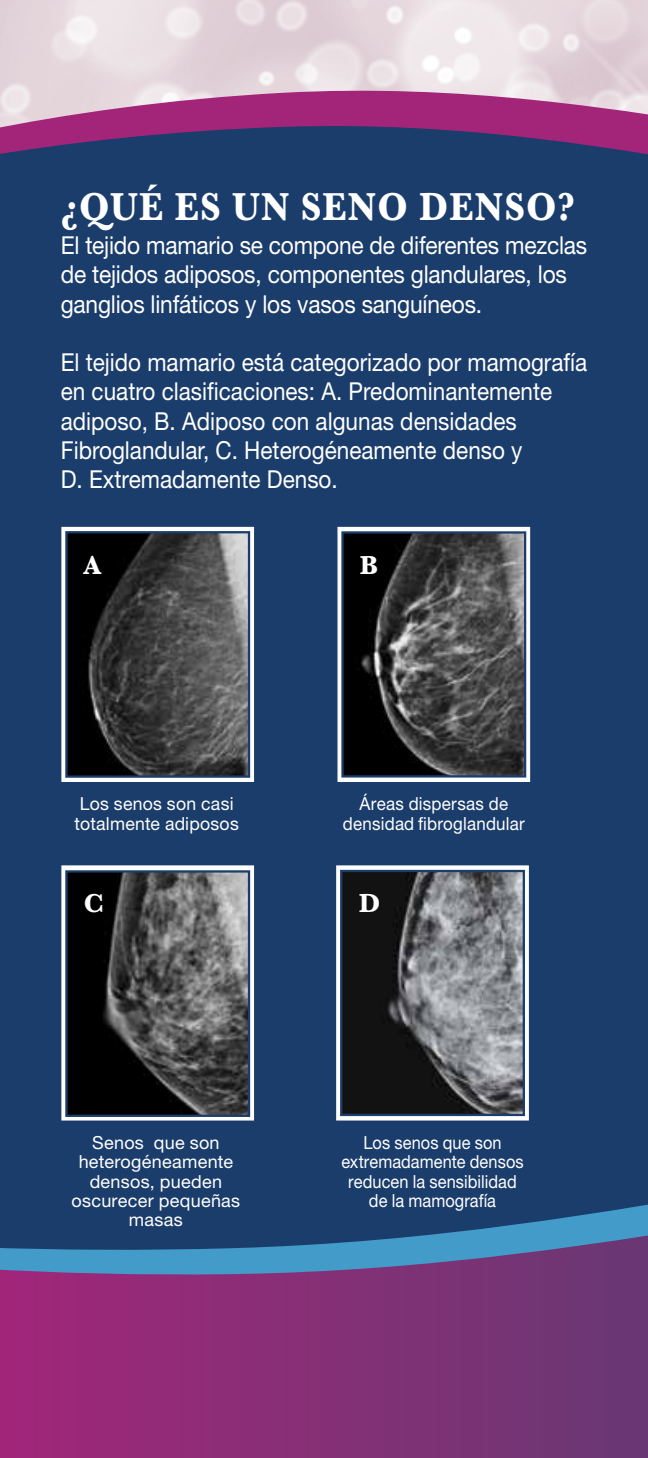
<style>
.page{position:relative;width:648px;height:1458px;background:#fff}
.page>*{position:absolute;margin:0;border:0;box-sizing:border-box;transform-origin:0 0}
.t1{font:700 40.5px "Baskerville";letter-spacing:.03em;color:#fff;scale:.9 1}
.t2{font:700 27px "Baskerville";color:#fff}
.t3{font:24.75px/29.2px "Helvetica Neue LT Std";color:#fff;scale:.91 1}
.t4{font:24.75px/29.2px "Helvetica Neue LT Std";color:#fff;scale:.92 1}
.t5{font:18px/19.3px "Helvetica Neue LT Std";letter-spacing:.01em;color:#fff}
.t6{font:18px/19.3px "Helvetica Neue LT Std";letter-spacing:.01em;color:#fff;text-align:center;scale:.91 1}
.t7{font:18px/19.3px "Helvetica Neue LT Std";letter-spacing:.01em;color:#fff;text-align:center;scale:.94 1}
</style>
<div class="page">
<svg style="left:0;top:1279px;width:648px;height:179px;background:#852f76"></svg>
<div style="left:0;top:234px;width:648px;height:885px;background:#1b3d6b"></div>
<div style="left:61px;top:527px;width:193px;height:255px;background:#fff;border:1px solid #fff"></div>
<img style="left:68px;top:534px;width:179px;height:241px">
<div style="left:65px;top:531px;width:185px;height:247px;border:2px solid #1b3d6b"></div>
<div style="left:61px;top:865px;width:193px;height:256px;background:#fff;border:1px solid #fff"></div>
<img style="left:68px;top:873px;width:179px;height:241px">
<div style="left:65px;top:870px;width:185px;height:247px;border:2px solid #1b3d6b"></div>
<svg style="left:336px;top:865px;width:193px;height:254px"></svg>
<img style="left:343px;top:873px;width:179px;height:240px">
<div style="left:340px;top:870px;width:185px;height:246px;border:2px solid #1b3d6b"></div>
<svg style="left:0;top:1119px;width:648px;height:156px;background:#294d7c"></svg>
<svg style="left:0;top:74px;width:648px;height:160px;background:#5b5382"></svg>
<div style="left:337px;top:527px;width:193px;height:255px;background:#fff;border:1px solid #fff"></div>
<img style="left:344px;top:534px;width:179px;height:241px">
<div style="left:341px;top:531px;width:185px;height:247px;border:2px solid #1b3d6b"></div>
<h1 class="t1" style="left:61px;top:179px;width:573px">¿QUÉ ES UN SENO DENSO?</h1>
<p class="t4" style="left:61px;top:230px;width:574px">El tejido mamario se compone de diferentes mezclas de tejidos adiposos, componentes glandulares, los ganglios linfáticos y los vasos sanguíneos.</p>
<p class="t3" style="left:61px;top:347px;width:580px">El tejido mamario está categorizado por mamografía en cuatro clasificaciones: A. Predominantemente adiposo, B. Adiposo con algunas densidades Fibroglandular, C. Heterogéneamente denso y<br>D. Extremadamente Denso.</p>
<p class="t2" style="left:84px;top:546px;width:19px">A</p>
<p class="t2" style="left:360px;top:546px;width:20px">B</p>
<p class="t5" style="left:75px;top:794px;width:166px">Los senos son casi totalmente adiposos</p>
<p class="t7" style="left:343px;top:794px;width:195px">Áreas dispersas de densidad fibroglandular</p>
<p class="t2" style="left:84px;top:885px;width:22px">C</p>
<p class="t2" style="left:359px;top:885px;width:23px">D</p>
<p class="t5" style="left:72px;top:1133px;width:170px;text-align:center">Senos que son heterogéneamente densos, pueden oscurecer pequeñas masas</p>
<p class="t6" style="left:341px;top:1133px;width:202px">Los senos que son extremadamente densos reducen la sensibilidad de la mamografía</p>
</div>
